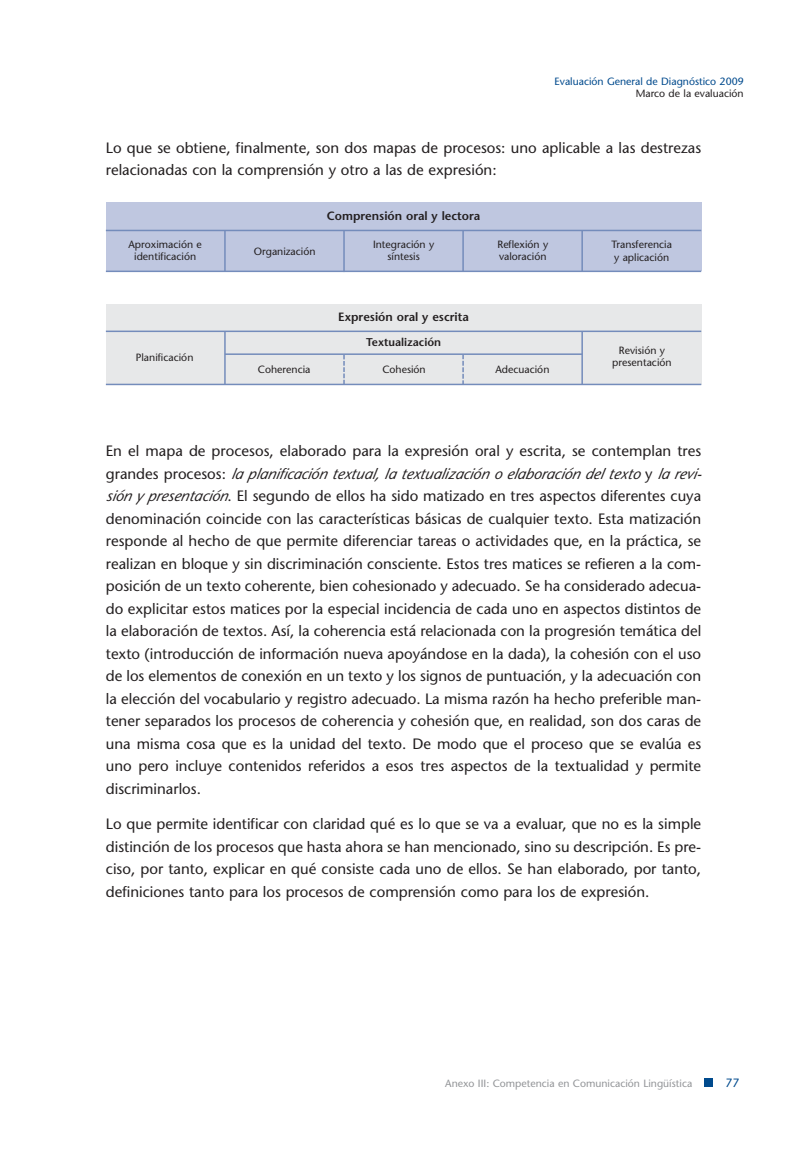
<style>
.page{position:relative;width:808px;height:1149px;background:#fff}
.page>*{position:absolute;margin:0;border:0;box-sizing:border-box;transform-origin:0 0}
.t1{font:15px/22.5px "Stone Sans";color:#231f20}
.t2{font:600 12px "Stone Sans";color:#231f20}
.t3{font:12px "Stone Sans";color:#004a8d}
.t4{font:600 11.25px "Stone Sans";color:#231f20}
.t5{font:10.5px/12.6px "Stone Sans";color:#231f20;text-align:center}
.t6{font:10.5px "Stone Sans";color:#939598}
.t7{font:10.5px "Stone Sans";color:#004a8d}
.s1{font-style:italic}
</style>
<div class="page">
<div style="left:704px;top:1078px;width:9px;height:8px;background:#004a8d"></div>
<div style="left:106px;top:303px;width:595px;height:81px;background:#e7e8e9"></div>
<hr style="left:224px;top:331px;width:2px;height:53px;background:#748cbb">
<hr style="left:581px;top:331px;width:2px;height:53px;background:#748cbb">
<svg style="left:462px;top:355px;width:2px;height:28px"></svg>
<svg style="left:343px;top:355px;width:2px;height:28px"></svg>
<hr style="left:106px;top:330px;width:595px;height:2px;background:#748cbb">
<hr style="left:225px;top:353px;width:357px;height:2px;background:#748cbb">
<hr style="left:106px;top:383px;width:595px;height:2px;background:#748cbb">
<div style="left:106px;top:203px;width:595px;height:68px;background:#bfc7e0"></div>
<hr style="left:224px;top:231px;width:2px;height:40px;background:#748cbb">
<hr style="left:343px;top:231px;width:2px;height:41px;background:#748cbb">
<hr style="left:462px;top:231px;width:2px;height:40px;background:#748cbb">
<hr style="left:581px;top:231px;width:2px;height:40px;background:#748cbb">
<hr style="left:106px;top:230px;width:595px;height:1px;background:#748cbb">
<hr style="left:106px;top:270px;width:595px;height:2px;background:#748cbb">
<p class="t7" style="left:555px;top:77px;width:191px">Evaluación General de Diagnóstico 2009</p>
<p class="t5" style="left:636px;top:88px;width:109px">Marco de la evaluación</p>
<p class="t1" style="left:106px;top:138px;width:597px">Lo que se obtiene, finalmente, son dos mapas de procesos: uno aplicable a las destrezas relacionadas con la comprensión y otro a las de expresión:</p>
<p class="t2" style="left:327px;top:211px;width:155px">Comprensión oral y lectora</p>
<p class="t5" style="left:129px;top:239px;width:75px">Aproximación e identificación</p>
<p class="t5" style="left:254px;top:246px;width:63px">Organización</p>
<p class="t5" style="left:373px;top:239px;width:63px">Integración y síntesis</p>
<p class="t5" style="left:497px;top:239px;width:52px;text-align:left">Reflexión y valoración</p>
<p class="t5" style="left:611px;top:239px;width:62px;text-align:left">Transferencia y aplicación</p>
<p class="t5" style="left:136px;top:352px;width:59px">Planificación</p>
<p class="t2" style="left:338px;top:312px;width:132px">Expresión oral y escrita</p>
<p class="t4" style="left:366px;top:337px;width:77px">Textualización</p>
<p class="t5" style="left:258px;top:364px;width:54px">Coherencia</p>
<p class="t5" style="left:382px;top:364px;width:45px">Cohesión</p>
<p class="t5" style="left:495px;top:364px;width:55px">Adecuación</p>
<p class="t5" style="left:612px;top:345px;width:61px">Revisión y presentación</p>
<p class="t1" style="left:106px;top:441px;width:600px">En el mapa de procesos, elaborado para la expresión oral y escrita, se contemplan tres grandes procesos: <span class="s1">la planificación textual, la textualización o elaboración del texto</span> y <span class="s1">la revi&shy;sión y presentación</span>. El segundo de ellos ha sido matizado en tres aspectos diferentes cuya denominación coincide con las características básicas de cualquier texto. Esta matización responde al hecho de que permite diferenciar tareas o actividades que, en la práctica, se realizan en bloque y sin discriminación consciente. Estos tres matices se refieren a la com&shy;posición de un texto coherente, bien cohesionado y adecuado. Se ha considerado adecua&shy;do explicitar estos matices por la especial incidencia de cada uno en aspectos distintos de la elaboración de textos. Así, la coherencia está relacionada con la progresión temática del texto (introducción de información nueva apoyándose en la dada), la cohesión con el uso de los elementos de conexión en un texto y los signos de puntuación, y la adecuación con la elección del vocabulario y registro adecuado. La misma razón ha hecho preferible man&shy;tener separados los procesos de coherencia y cohesión que, en realidad, son dos caras de una misma cosa que es la unidad del texto. De modo que el proceso que se evalúa es uno pero incluye contenidos referidos a esos tres aspectos de la textualidad y permite discriminarlos.</p>
<p class="t1" style="left:106px;top:814px;width:597px;text-align:justify">Lo que permite identificar con claridad qué es lo que se va a evaluar, que no es la simple distinción de los procesos que hasta ahora se han mencionado, sino su descripción. Es pre&shy;ciso, por tanto, explicar en qué consiste cada uno de ellos. Se han elaborado, por tanto, definiciones tanto para los procesos de comprensión como para los de expresión.</p>
<p class="t6" style="left:445px;top:1078px;width:248px">Anexo III: Competencia en Comunicación Lingüística</p>
<p class="t3" style="left:725px;top:1077px;width:15px">77</p>
</div>
